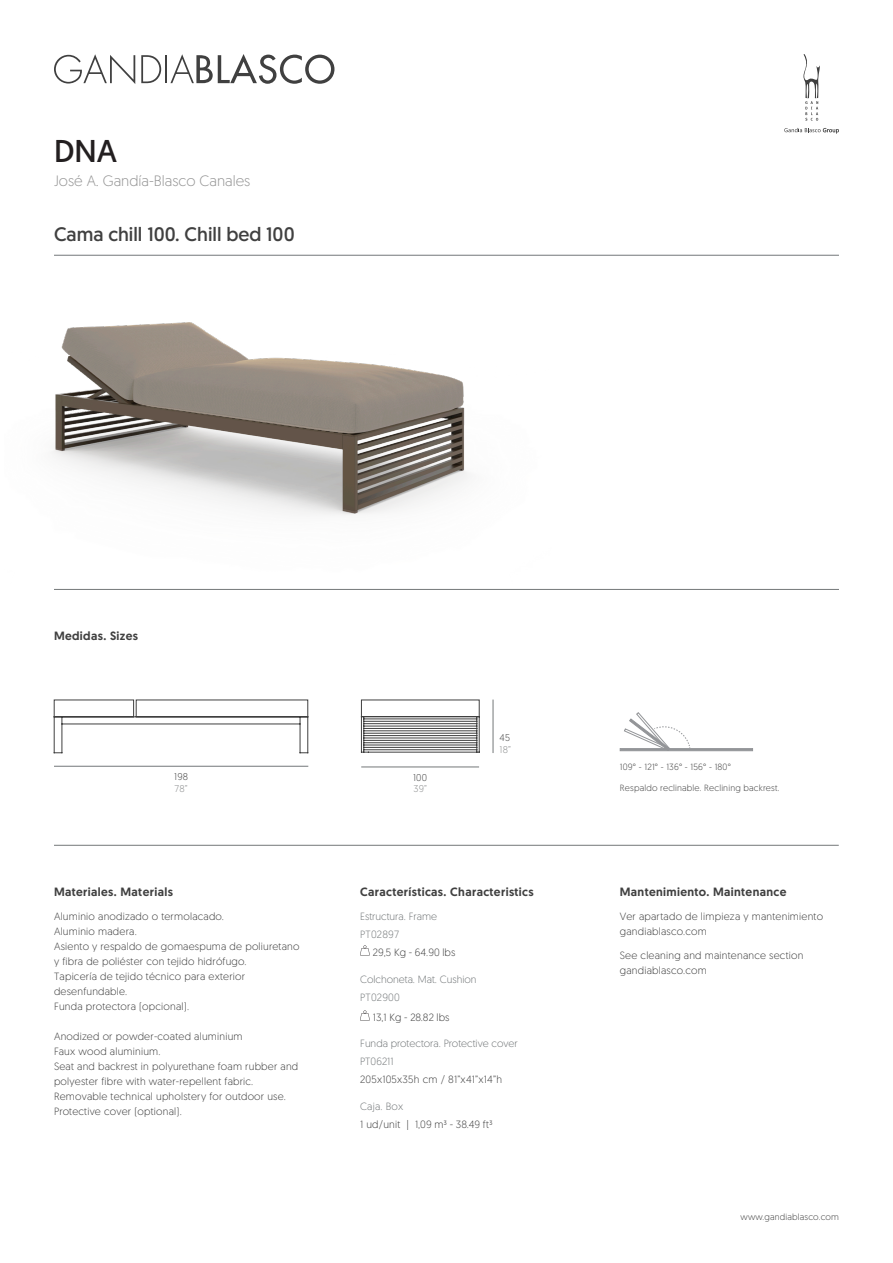
<style>
.page{position:relative;width:893px;height:1263px;background:#fff}
.page>*{position:absolute;margin:0;border:0;box-sizing:border-box;transform-origin:0 0}
.t1{font:31.5px "Geomanist";color:#231f20}
.t2{font:19.5px "Geomanist";color:#404040}
.t3{font:300 15px "Geomanist";color:#959595}
.europa_ingles{font:500 12px "Geomanist";letter-spacing:.03em;color:#404040}
.tabla_titulo_negro{font:300 10.5px/15px "Geomanist";letter-spacing:.02em;color:#404040}
.t4{font:300 10.5px "Geomanist";color:#737779}
.tabla_titulo_negro-2{font:300 10.5px "Geomanist";color:#404040}
.t5{font:300 10.5px "Geomanist";letter-spacing:.02em;color:#737779}
.t6{font:300 9.75px "Geomanist";color:#8a8c8d}
.t7{font:300 9.75px "Geomanist";letter-spacing:.02em;color:#404040}
.t8{font:300 9px "Geomanist";letter-spacing:.02em;color:#404040}
</style>
<div class="page">
<svg style="left:54px;top:54px;width:81px;height:30px"></svg>
<svg style="left:141px;top:55px;width:20px;height:28px"></svg>
<hr style="left:165px;top:55px;width:2px;height:28px;background:#404040">
<svg style="left:170px;top:54px;width:164px;height:30px"></svg>
<svg style="left:784px;top:128px;width:55px;height:6px"></svg>
<svg style="left:803px;top:54px;width:17px;height:67px"></svg>
<hr style="left:54px;top:255px;width:785px;height:1px;background:#737779">
<hr style="left:54px;top:589px;width:785px;height:1px;background:#737779">
<hr style="left:54px;top:845px;width:785px;height:1px;background:#737779">
<img style="left:51px;top:322px;width:418px;height:193px">
<svg style="left:361px;top:700px;width:119px;height:52px"></svg>
<hr style="left:493px;top:699px;width:1px;height:54px;background:#737779">
<hr style="left:361px;top:767px;width:118px;height:1px;background:#737779">
<svg style="left:54px;top:700px;width:254px;height:53px"></svg>
<hr style="left:54px;top:766px;width:254px;height:1px;background:#737779">
<svg style="left:624px;top:712px;width:66px;height:36px"></svg>
<hr style="left:620px;top:748px;width:133px;height:3px;background:#939598">
<svg style="left:360px;top:945px;width:10px;height:10px"></svg>
<svg style="left:360px;top:1010px;width:10px;height:10px"></svg>
<p class="t1" style="left:54px;top:130px;width:65px">DNA</p>
<p class="t3" style="left:54px;top:171px;width:198px">José A. Gandía-Blasco Canales</p>
<p class="t2" style="left:54px;top:221px;width:242px">Cama chill 100. Chill bed 100</p>
<p class="europa_ingles" style="left:54px;top:628px;width:86px">Medidas. Sizes</p>
<p class="t7" style="left:500px;top:732px;width:12px">45</p>
<p class="t6" style="left:500px;top:743px;width:13px">18”</p>
<p class="t8" style="left:620px;top:761px;width:112px">109° - 121° - 136° - 156° - 180°</p>
<p class="t7" style="left:174px;top:771px;width:15px">198</p>
<p class="t6" style="left:175px;top:782px;width:15px">78”</p>
<p class="t8" style="left:620px;top:782px;width:161px">Respaldo reclinable. Reclining backrest.</p>
<p class="t7" style="left:413px;top:771px;width:15px">100</p>
<p class="t6" style="left:413px;top:783px;width:15px">39”</p>
<p class="europa_ingles" style="left:54px;top:884px;width:120px">Materiales. Materials</p>
<p class="tabla_titulo_negro" style="left:54px;top:908px;width:172px">Aluminio anodizado o termolacado.</p>
<p class="tabla_titulo_negro" style="left:54px;top:923px;width:84px">Aluminio madera.</p>
<p class="tabla_titulo_negro" style="left:54px;top:938px;width:247px">Asiento y respaldo de gomaespuma de poliuretano y fibra de poliéster con tejido hidrófugo.<br>Tapicería de tejido técnico para exterior desenfundable.</p>
<p class="tabla_titulo_negro" style="left:54px;top:998px;width:137px">Funda protectora (opcional).</p>
<p class="tabla_titulo_negro" style="left:54px;top:1028px;width:190px">Anodized or powder-coated aluminium</p>
<p class="tabla_titulo_negro" style="left:54px;top:1043px;width:108px">Faux wood aluminium.</p>
<p class="tabla_titulo_negro" style="left:54px;top:1058px;width:246px">Seat and backrest in polyurethane foam rubber and polyester fibre with water-repellent fabric.</p>
<p class="tabla_titulo_negro" style="left:54px;top:1088px;width:233px">Removable technical upholstery for outdoor use.</p>
<p class="tabla_titulo_negro" style="left:54px;top:1103px;width:129px">Protective cover (optional).</p>
<p class="europa_ingles" style="left:360px;top:884px;width:175px">Características. Characteristics</p>
<p class="t4" style="left:360px;top:909px;width:78px">Estructura. Frame</p>
<p class="t5" style="left:360px;top:927px;width:40px">PT02897</p>
<p class="tabla_titulo_negro-2" style="left:373px;top:945px;width:84px">29,5 Kg - 64.90 lbs</p>
<p class="t4" style="left:360px;top:973px;width:118px">Colchoneta. Mat. Cushion</p>
<p class="t5" style="left:360px;top:991px;width:41px">PT02900</p>
<p class="tabla_titulo_negro-2" style="left:373px;top:1010px;width:78px">13,1 Kg - 28.82 lbs</p>
<p class="t4" style="left:360px;top:1036px;width:159px">Funda protectora. Protective cover</p>
<p class="t4" style="left:360px;top:1054px;width:35px">PT06211</p>
<p class="tabla_titulo_negro" style="left:360px;top:1071px;width:143px">205x105x35h cm / 81”x41”x14”h</p>
<p class="t4" style="left:360px;top:1100px;width:45px">Caja. Box</p>
<p class="tabla_titulo_negro" style="left:360px;top:1117px;width:134px">1 ud/unit | 1,09 m³ - 38.49 ft³</p>
<p class="europa_ingles" style="left:620px;top:884px;width:168px">Mantenimiento. Maintenance</p>
<p class="tabla_titulo_negro" style="left:620px;top:908px;width:205px">Ver apartado de limpieza y mantenimiento</p>
<p class="tabla_titulo_negro" style="left:620px;top:923px;width:88px">gandiablasco.com</p>
<p class="tabla_titulo_negro" style="left:620px;top:947px;width:185px">See cleaning and maintenance section</p>
<p class="tabla_titulo_negro" style="left:620px;top:962px;width:88px">gandiablasco.com</p>
<p class="t8" style="left:740px;top:1211px;width:100px">www.gandiablasco.com</p>
</div>
